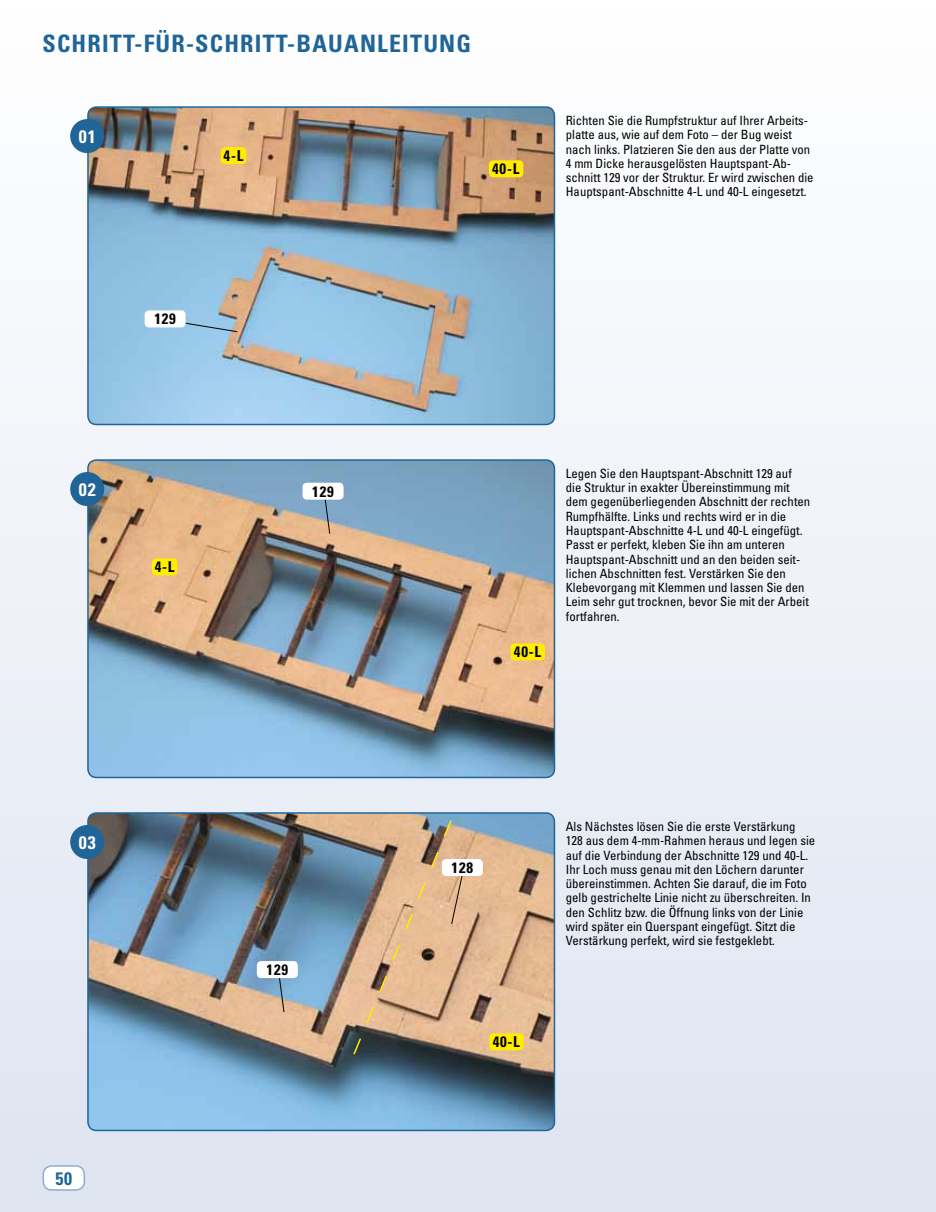
<style>
.page{position:relative;width:936px;height:1212px;background:#fff}
.page>*{position:absolute;margin:0;border:0;box-sizing:border-box;transform-origin:0 0}
.t1{font:700 condensed 24px "Univers";letter-spacing:.05em;color:#206598}
.t2{font:700 condensed 18px "Univers";color:#fff}
.t3{font:700 condensed 18px "Univers";color:#206598}
.t4{font:700 condensed 15px "Univers";letter-spacing:.05em;color:#000}
.t5{font:condensed 12.75px/14.2px "Univers";color:#000}
</style>
<div class="page">
<div style="left:0;top:0;width:935px;height:1212px;background:linear-gradient(to bottom,#fff,#dee4f0)"></div>
<div style="left:43px;top:1166px;width:41px;height:24px;background:#fff;border-radius:9px"></div>
<div style="left:43px;top:1165px;width:42px;height:26px;border:2px solid #93aacb;border-radius:9px"></div>
<img style="left:88px;top:460px;width:466px;height:317px">
<div style="left:87px;top:459px;width:468px;height:319px;border:2px solid #206598;border-radius:9px"></div>
<img style="left:88px;top:813px;width:466px;height:317px">
<div style="left:87px;top:812px;width:468px;height:319px;border:2px solid #206598;border-radius:9px"></div>
<div style="left:70px;top:472px;width:34px;height:34px;background:#206598;border-radius:50%"></div>
<div style="left:70px;top:825px;width:34px;height:34px;background:#206598;border-radius:50%"></div>
<img style="left:88px;top:107px;width:466px;height:317px">
<div style="left:87px;top:106px;width:468px;height:319px;border:2px solid #206598;border-radius:9px"></div>
<div style="left:70px;top:119px;width:34px;height:34px;background:#206598;border-radius:50%"></div>
<svg style="left:165px;top:319px;width:73px;height:14px"></svg>
<div style="left:145px;top:310px;width:41px;height:17px;background:#fff;border-radius:4px"></div>
<div style="left:221px;top:147px;width:25px;height:17px;background:#ffed00;border-radius:4px"></div>
<div style="left:489px;top:160px;width:34px;height:17px;background:#ffed00;border-radius:4px"></div>
<div style="left:152px;top:558px;width:25px;height:17px;background:#ffed00;border-radius:4px"></div>
<svg style="left:323px;top:500px;width:7px;height:34px"></svg>
<div style="left:302px;top:483px;width:41px;height:17px;background:#fff;border-radius:4px"></div>
<div style="left:510px;top:643px;width:35px;height:17px;background:#ffed00;border-radius:4px"></div>
<div style="left:442px;top:859px;width:41px;height:17px;background:#fff;border-radius:4px"></div>
<img style="left:352px;top:819px;width:112px;height:237px">
<div style="left:489px;top:1033px;width:34px;height:17px;background:#ffed00;border-radius:4px"></div>
<svg style="left:278px;top:978px;width:7px;height:35px"></svg>
<div style="left:257px;top:961px;width:41px;height:17px;background:#fff;border-radius:4px"></div>
<h1 class="t1" style="left:43px;top:29px;width:30px">SCHR</h1>
<h1 class="t1" style="left:102px;top:29px;width:123px">ITT-FÜR-SCHR</h1>
<h1 class="t1" style="left:255px;top:29px;width:218px">ITT-BAUANLEITUNG</h1>
<h2 class="t2" style="left:79px;top:126px;width:18px">01</h2>
<p class="t4" style="left:224px;top:146px;width:20px">4-L</p>
<p class="t4" style="left:492px;top:160px;width:28px">40-L</p>
<p class="t4" style="left:154px;top:310px;width:23px">129</p>
<p class="t5" style="left:566px;top:113px;width:249px">Richten Sie die Rumpfstruktur auf Ihrer Arbeits&shy;platte aus, wie auf dem Foto – der Bug weist nach links. Platzieren Sie den aus der Platte von 4 mm Dicke herausgelösten Hauptspant-Ab&shy;schnitt 129 vor der Struktur. Er wird zwischen die Hauptspant-Abschnitte 4-L und 40-L eingesetzt.</p>
<h2 class="t2" style="left:79px;top:479px;width:18px">02</h2>
<p class="t4" style="left:155px;top:558px;width:20px">4-L</p>
<p class="t4" style="left:312px;top:482px;width:23px">129</p>
<p class="t4" style="left:514px;top:643px;width:28px">40-L</p>
<p class="t5" style="left:566px;top:466px;width:246px">Legen Sie den Hauptspant-Abschnitt 129 auf die Struktur in exakter Übereinstimmung mit dem gegenüberliegenden Abschnitt der rechten Rumpfhälfte. Links und rechts wird er in die Hauptspant-Abschnitte 4-L und 40-L eingefügt.<br>Passt er perfekt, kleben Sie ihn am unteren Hauptspant-Abschnitt und an den beiden seit&shy;lichen Abschnitten fest. Verstärken Sie den Klebevorgang mit Klemmen und lassen Sie den Leim sehr gut trocknen, bevor Sie mit der Arbeit fortfahren.</p>
<h2 class="t2" style="left:79px;top:832px;width:18px">03</h2>
<h2 class="t3" style="left:55px;top:1167px;width:18px">50</h2>
<p class="t4" style="left:266px;top:960px;width:23px">129</p>
<p class="t4" style="left:451px;top:858px;width:23px">128</p>
<p class="t4" style="left:492px;top:1033px;width:28px">40-L</p>
<p class="t5" style="left:566px;top:819px;width:251px">Als Nächstes lösen Sie die erste Verstärkung 128 aus dem 4-mm-Rahmen heraus und legen sie auf die Verbindung der Abschnitte 129 und 40-L.<br>Ihr Loch muss genau mit den Löchern darunter übereinstimmen. Achten Sie darauf, die im Foto gelb gestrichelte Linie nicht zu überschreiten. In den Schlitz bzw. die Öffnung links von der Linie wird später ein Querspant eingefügt. Sitzt die Verstärkung perfekt, wird sie festgeklebt.</p>
</div>
